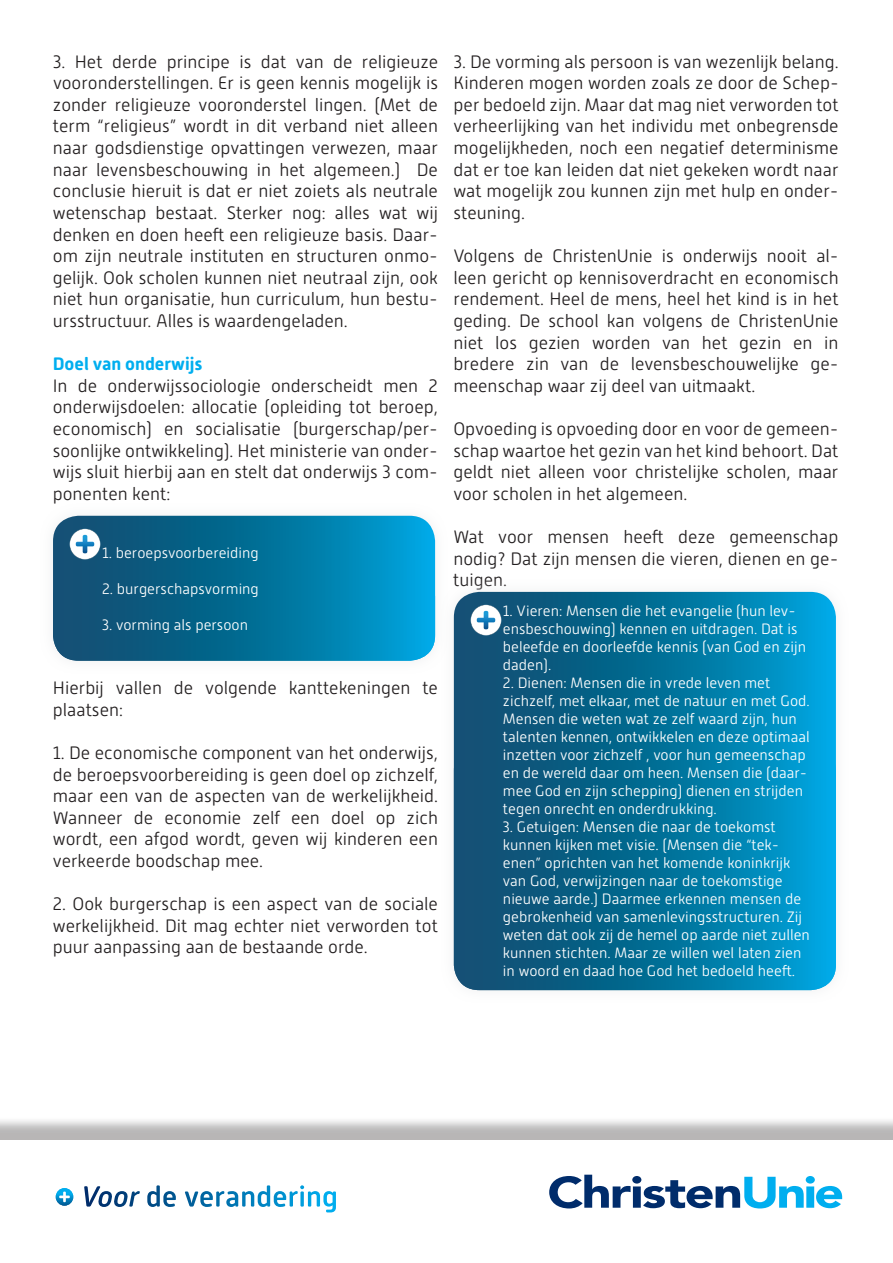
<style>
.page{position:relative;width:893px;height:1263px;background:#fff}
.page>*{position:absolute;margin:0;border:0;box-sizing:border-box;transform-origin:0 0}
.t1{font:300 18px/21.6px "Alwyn New Rounded";color:#231f20;text-align:justify}
.t2{font:700 18px "Alwyn New Rounded";color:#00aeef}
.t3{font:300 15px/18px "Alwyn New Rounded";color:#fff}
</style>
<div class="page">
<div style="left:0;top:1116px;width:893px;height:140px;background:#231f20;opacity:.18"></div>
<div style="left:0;top:1140px;width:893px;height:122px;background:#fff"></div>
<svg style="left:56px;top:1188px;width:17px;height:18px"></svg>
<svg style="left:59px;top:1191px;width:11px;height:11px"></svg>
<svg style="left:84px;top:1186px;width:56px;height:21px"></svg>
<svg style="left:147px;top:1185px;width:189px;height:27px"></svg>
<svg style="left:549px;top:1175px;width:293px;height:33px"></svg>
<svg style="left:53px;top:516px;width:382px;height:55px;background:#07759f"></svg>
<svg style="left:53px;top:571px;width:382px;height:90px;background:#07729c"></svg>
<img style="left:67px;top:525px;width:37px;height:37px">
<svg style="left:454px;top:592px;width:382px;height:153px;background:#05729d"></svg>
<svg style="left:454px;top:745px;width:382px;height:245px;background:#05719c"></svg>
<img style="left:467px;top:601px;width:37px;height:37px">
<p class="t1" style="left:53px;top:51px;width:387px">3. Het derde principe is dat van de religieuze vooronderstellingen. Er is geen kennis mogelijk is zonder religieuze vooronderstel lingen. (Met de term “religieus” wordt in dit verband niet alleen naar godsdienstige opvattingen verwezen, maar naar levensbeschouwing in het algemeen.) De conclusie hieruit is dat er niet zoiets als neutrale wetenschap bestaat. Sterker nog: alles wat wij denken en doen heeft een religieuze basis. Daar&shy;om zijn neutrale instituten en structuren onmo&shy;gelijk. Ook scholen kunnen niet neutraal zijn, ook niet hun organisatie, hun curriculum, hun bestu&shy;ursstructuur. Alles is waardengeladen.</p>
<p class="t2" style="left:53px;top:353px;width:151px">Doel van onderwijs</p>
<p class="t1" style="left:53px;top:375px;width:387px">In de onderwijssociologie onderscheidt men 2 onderwijsdoelen: allocatie (opleiding tot beroep, economisch) en socialisatie (burgerschap/per&shy;soonlijke ontwikkeling). Het ministerie van onder&shy;wijs sluit hierbij aan en stelt dat onderwijs 3 com&shy;ponenten kent:</p>
<p class="t3" style="left:102px;top:544px;width:158px">1. beroepsvoorbereiding</p>
<p class="t3" style="left:102px;top:580px;width:158px">2. burgerschapsvorming</p>
<p class="t3" style="left:102px;top:616px;width:147px">3. vorming als persoon</p>
<p class="t1" style="left:53px;top:677px;width:387px">Hierbij vallen de volgende kanttekeningen te plaatsen:</p>
<p class="t1" style="left:53px;top:742px;width:387px">1. De economische component van het onderwijs, de beroepsvoorbereiding is geen doel op zichzelf, maar een van de aspecten van de werkelijkheid.<br>Wanneer de economie zelf een doel op zich wordt, een afgod wordt, geven wij kinderen een verkeerde boodschap mee.</p>
<p class="t1" style="left:53px;top:893px;width:387px">2. Ook burgerschap is een aspect van de sociale werkelijkheid. Dit mag echter niet verworden tot puur aanpassing aan de bestaande orde.</p>
<p class="t1" style="left:453px;top:51px;width:387px">3. De vorming als persoon is van wezenlijk belang.<br>Kinderen mogen worden zoals ze door de Schep&shy;per bedoeld zijn. Maar dat mag niet verworden tot verheerlijking van het individu met onbegrensde mogelijkheden, noch een negatief determinisme dat er toe kan leiden dat niet gekeken wordt naar wat mogelijk zou kunnen zijn met hulp en onder&shy;steuning.</p>
<p class="t1" style="left:453px;top:245px;width:387px">Volgens de ChristenUnie is onderwijs nooit al&shy;leen gericht op kennisoverdracht en economisch rendement. Heel de mens, heel het kind is in het geding. De school kan volgens de ChristenUnie niet los gezien worden van het gezin en in bredere zin van de levensbeschouwelijke ge&shy;meenschap waar zij deel van uitmaakt.</p>
<p class="t1" style="left:453px;top:418px;width:387px">Opvoeding is opvoeding door en voor de gemeen&shy;schap waartoe het gezin van het kind behoort. Dat geldt niet alleen voor christelijke scholen, maar voor scholen in het algemeen.</p>
<p class="t1" style="left:453px;top:526px;width:387px">Wat voor mensen heeft deze gemeenschap nodig? Dat zijn mensen die vieren, dienen en ge&shy;tuigen.</p>
<p class="t3" style="left:503px;top:602px;width:305px">1. Vieren: Mensen die het evangelie (hun lev&shy;ensbeschouwing) kennen en uitdragen. Dat is beleefde en doorleefde kennis (van God en zijn daden).</p>
<p class="t3" style="left:503px;top:674px;width:308px">2. Dienen: Mensen die in vrede leven met zichzelf, met elkaar, met de natuur en met God.<br>Mensen die weten wat ze zelf waard zijn, hun talenten kennen, ontwikkelen en deze optimaal inzetten voor zichzelf , voor hun gemeenschap en de wereld daar om heen. Mensen die (daar&shy;mee God en zijn schepping) dienen en strijden tegen onrecht en onderdrukking.</p>
<p class="t3" style="left:503px;top:818px;width:308px">3. Getuigen: Mensen die naar de toekomst kunnen kijken met visie. (Mensen die “tek&shy;enen” oprichten van het komende koninkrijk van God, verwijzingen naar de toekomstige nieuwe aarde.) Daarmee erkennen mensen de gebrokenheid van samenlevingsstructuren. Zij weten dat ook zij de hemel op aarde niet zullen kunnen stichten. Maar ze willen wel laten zien in woord en daad hoe God het bedoeld heeft.</p>
</div>
